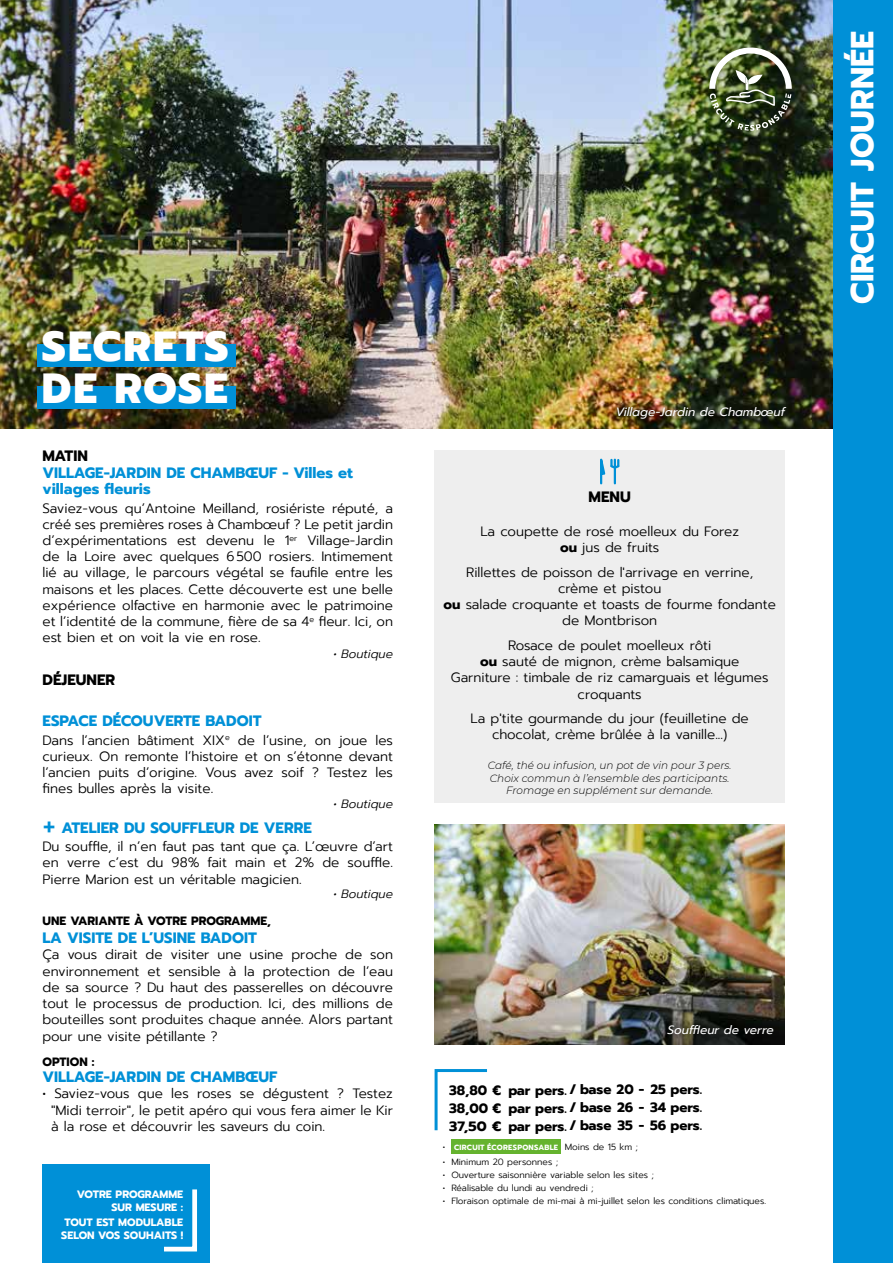
<style>
.page{position:relative;width:893px;height:1263px;background:#fff}
.page>*{position:absolute;margin:0;border:0;box-sizing:border-box;transform-origin:0 0}
.t1{font:800 42px/42px "Prompt";letter-spacing:.05em;color:#fff}
.t2{font:700 31.95px "Prompt";color:#fff}
.t3{font:700 15px/16.5px "Prompt";color:#0090d7}
.t4{font:700 15px "Prompt";color:#000}
.t5{font:300 13.5px/16.2px "Prompt";color:#000;text-align:justify}
.t6{font:700 13.5px/17.9px "Prompt";color:#000;text-align:justify}
.t7{font:italic 12px "Prompt";color:#fff}
.t8{font:700 12px "Prompt";color:#000}
.t9{font:italic 300 12px "Prompt";color:#000}
.t10{font:700 10.65px/12.8px "Prompt";color:#fff;text-align:right}
.t11{font:italic 300 10.5px/12.6px "Montserrat";color:#000;text-align:center}
.t12{font:300 9px "Prompt";color:#000}
.t13{font:700 7.5px "Prompt";letter-spacing:.035em;color:#fff}
.s1{font-weight:400;font-size:33px}
.s2{font-weight:700}
.s3{font-weight:300;font-size:9px;color:#000}
</style>
<div class="page">
<img style="left:1px;top:0;width:832px;height:428px">
<img style="left:0;top:0;width:1px;height:428px">
<img style="left:434px;top:824px;width:351px;height:220px">
<div style="left:833px;top:0;width:60px;height:1263px;background:#0090d7"></div>
<div style="left:43px;top:1164px;width:167px;height:99px;background:#0090d7"></div>
<svg style="left:164px;top:1189px;width:33px;height:63px"></svg>
<div style="left:434px;top:450px;width:351px;height:353px;background:#eee"></div>
<svg style="left:600px;top:458px;width:20px;height:27px"></svg>
<div style="left:660px;top:1017px;width:121px;height:25px;background:#000;opacity:.92"></div>
<img style="left:609px;top:399px;width:184px;height:27px">
<div style="left:37px;top:344px;width:198px;height:23px;background:#0090d7"></div>
<div style="left:37px;top:386px;width:198px;height:23px;background:#0090d7"></div>
<div style="left:701px;top:39px;width:99px;height:101px;background:#000;opacity:.3"></div>
<img style="left:709px;top:48px;width:83px;height:83px">
<div style="left:451px;top:1139px;width:110px;height:15px;background:#65b32e"></div>
<svg style="left:434px;top:1069px;width:53px;height:62px"></svg>
<h1 class="t1" style="left:42px;top:325px;width:188px">SECRETS<br>DE ROSE</h1>
<p class="t4" style="left:43px;top:445px;width:47px">MATIN</p>
<p class="t3" style="left:43px;top:464px;width:312px">VILLAGE-JARDIN DE CHAMBŒUF - Villes et villages fleuris</p>
<p class="t5" style="left:43px;top:500px;width:352px">Saviez-vous qu’Antoine Meilland, rosiériste réputé, a créé ses premières roses à Chambœuf ? Le petit jardin d’expérimentations est devenu le 1<sup>er</sup> Village-Jardin de la Loire avec quelques 6500 rosiers. Intimement lié au village, le parcours végétal se faufile entre les maisons et les places. Cette découverte est une belle expérience olfactive en harmonie avec le patrimoine et l’identité de la commune, fière de sa 4<sup>e</sup> fleur. Ici, on est bien et on voit la vie en rose.</p>
<p class="t9" style="left:333px;top:646px;width:61px">• Boutique</p>
<p class="t4" style="left:43px;top:668px;width:74px">DÉJEUNER</p>
<p class="t3" style="left:43px;top:713px;width:221px">ESPACE DÉCOUVERTE BADOIT</p>
<p class="t5" style="left:43px;top:732px;width:352px">Dans l’ancien bâtiment XIX<sup>e</sup> de l’usine, on joue les curieux. On remonte l’histoire et on s’étonne devant l’ancien puits d’origine. Vous avez soif ? Testez les fines bulles après la visite.</p>
<p class="t9" style="left:333px;top:795px;width:61px">• Boutique</p>
<p class="t3" style="left:43px;top:819px;width:271px"><span class="s1">+</span> ATELIER DU SOUFFLEUR DE VERRE</p>
<p class="t5" style="left:43px;top:838px;width:352px">Du souffle, il n’en faut pas tant que ça. L’œuvre d’art en verre c’est du 98% fait main et 2% de souffle.<br>Pierre Marion est un véritable magicien.</p>
<p class="t9" style="left:333px;top:885px;width:61px">• Boutique</p>
<p class="t8" style="left:43px;top:912px;width:230px">UNE VARIANTE À VOTRE PROGRAMME,</p>
<p class="t3" style="left:43px;top:929px;width:216px">LA VISITE DE L’USINE BADOIT</p>
<p class="t5" style="left:43px;top:946px;width:352px">Ça vous dirait de visiter une usine proche de son environnement et sensible à la protection de l’eau de sa source ? Du haut des passerelles on découvre tout le processus de production. Ici, des millions de bouteilles sont produites chaque année. Alors partant pour une visite pétillante ?</p>
<p class="t8" style="left:43px;top:1052px;width:53px">OPTION :</p>
<p class="t3" style="left:43px;top:1068px;width:236px">VILLAGE-JARDIN DE CHAMBŒUF</p>
<p class="t5" style="left:51px;top:1085px;width:343px;text-indent:-9px">• Saviez-vous que les roses se dégustent ? Testez "Midi terroir", le petit apéro qui vous fera aimer le Kir à la rose et découvrir les saveurs du coin.</p>
<p class="t10" style="left:77px;top:1188px;width:108px">VOTRE PROGRAMME<br>SUR MESURE :</p>
<p class="t10" style="left:61px;top:1215px;width:123px;text-align:left">TOUT EST MODULABLE<br>SELON VOS SOUHAITS !</p>
<p class="t7" style="left:615px;top:403px;width:171px">Village-Jardin de Chambœuf</p>
<p class="t4" style="left:589px;top:486px;width:44px">MENU</p>
<p class="t5" style="left:480px;top:523px;width:260px;text-align:center">La coupette de rosé moelleux du Forez <span class="s2">ou</span> jus de fruits</p>
<p class="t5" style="left:443px;top:564px;width:334px;text-align:center">Rillettes de poisson de l'arrivage en verrine,<br>crème et pistou<br><span class="s2">ou</span> salade croquante et toasts de fourme fondante de Montbrison</p>
<p class="t5" style="left:451px;top:637px;width:319px;text-align:center">Rosace de poulet moelleux rôti<br><span class="s2">ou</span> sauté de mignon, crème balsamique<br>Garniture : timbale de riz camarguais et légumes croquants</p>
<p class="t5" style="left:471px;top:710px;width:280px;text-align:center">La p'tite gourmande du jour (feuilletine de chocolat, crème brûlée à la vanille...)</p>
<p class="t11" style="left:488px;top:759px;width:245px">Café, thé ou infusion, un pot de vin pour 3 pers.<br>Choix commun à l’ensemble des participants.<br>Fromage en supplément sur demande.</p>
<p class="t7" style="left:668px;top:1021px;width:108px">Souffleur de verre</p>
<p class="t6" style="left:449px;top:1080px;width:254px">38,80 € par pers. / base 20 - 25 pers.<br>38,00 € par pers. / base 26 - 34 pers.<br>37,50 € par pers. / base 35 - 56 pers.</p>
<p class="t13" style="left:443px;top:1141px;width:197px"><span class="s3">•</span> CIRCUIT ÉCORESPONSABLE <span class="s3">Moins de 15 km ;</span></p>
<p class="t12" style="left:443px;top:1155px;width:117px">• Minimum 20 personnes ;</p>
<p class="t12" style="left:443px;top:1168px;width:213px">• Ouverture saisonnière variable selon les sites ;</p>
<p class="t12" style="left:443px;top:1181px;width:152px">• Réalisable du lundi au vendredi ;</p>
<p class="t12" style="left:443px;top:1194px;width:325px">• Floraison optimale de mi-mai à mi-juillet selon les conditions climatiques.</p>
<h2 class="t2" style="left:838px;top:304px;width:274px;rotate:-90deg">CIRCUIT JOURNÉE</h2>
</div>
